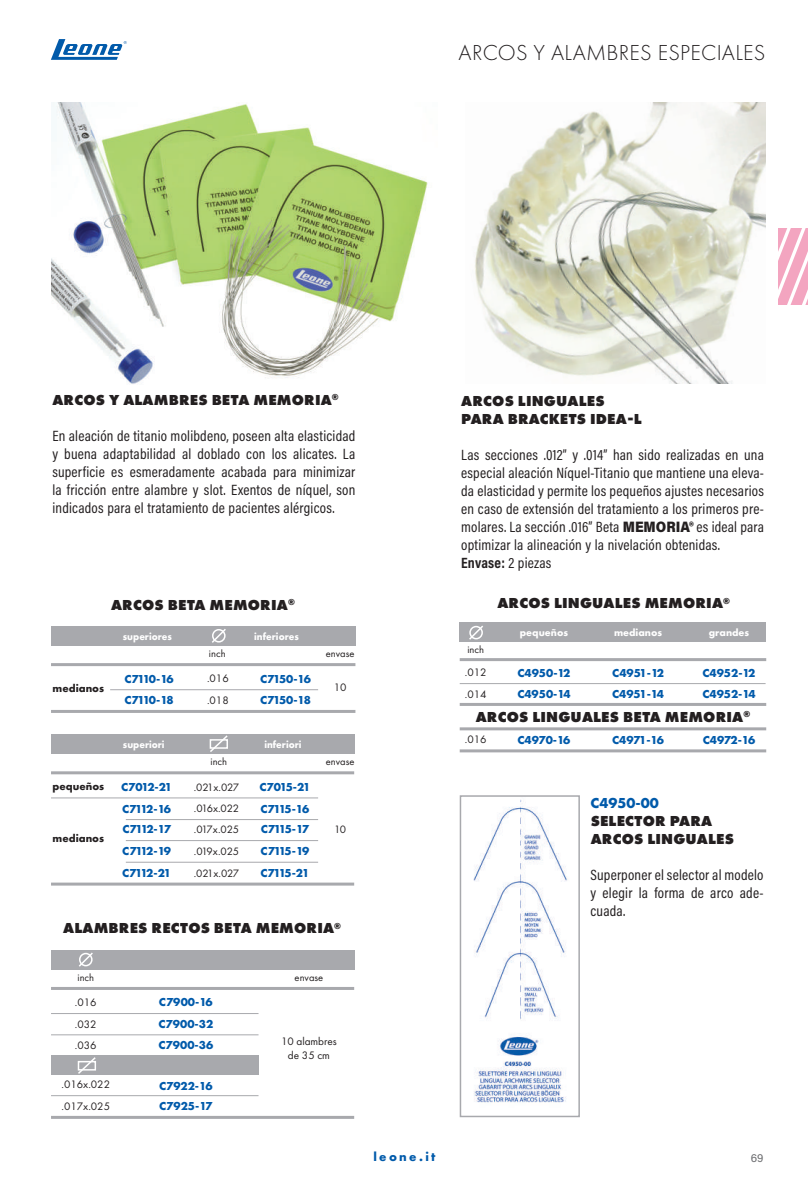
<style>
.page{position:relative;width:808px;height:1191px;background:#fff}
.page>*{position:absolute;margin:0;border:0;box-sizing:border-box;transform-origin:0 0}
.t1{font:300 22.5px "Futura PT";letter-spacing:.01em;color:#231f20}
.t2{font:15px/18px "Acumin Pro Cond";letter-spacing:.015em;color:#231f20;text-align:justify}
.t3{font:800 15px/18px "Futura PT";letter-spacing:.01em;color:#231f20}
.t4{font:700 15px "Futura PT";color:#015aaa}
.t5{font:700 13.05px "Futura PT";letter-spacing:.18em;color:#015aaa}
.t6{font:700 12px "Futura PT";letter-spacing:-.035em;color:#015aaa}
.t7{font:700 12px/21.3px "Futura PT";color:#015aaa}
.t8{font:700 12px/21.8px "Futura PT";letter-spacing:-.085em;color:#015aaa}
.t9{font:700 12px/21.8px "Futura PT";letter-spacing:-.1em;color:#015aaa}
.t10{font:11.7px "Acumin Pro";color:#6c6d70}
.t11{font:11.25px/14.4px "Futura PT";color:#231f20}
.t12{font:700 11.25px "Futura PT";color:#231f20}
.t13{font:11.1px/21.8px "Futura PT";letter-spacing:-.035em;color:#231f20}
.t14{font:700 10.5px "Futura PT";color:#fff;scale:.95 1}
.t15{font:10.5px "Futura PT";color:#231f20}
.t16{font:700 10.5px "Futura PT";color:#fff}
.s1{font-family:"Acumin Pro";font-weight:900}
.s2{font-weight:700}
</style>
<div class="page">
<svg style="left:778px;top:229px;width:30px;height:75px"></svg>
<svg style="left:51px;top:39px;width:76px;height:21px"></svg>
<img style="left:51px;top:102px;width:377px;height:282px">
<img style="left:475px;top:102px;width:290px;height:282px">
<img style="left:473px;top:799px;width:94px;height:304px">
<div style="left:460px;top:795px;width:120px;height:322px;border:2px solid #a8a9ad"></div>
<div style="left:51px;top:950px;width:303px;height:20px;background:#a8a9ad"></div>
<div style="left:51px;top:1055px;width:207px;height:20px;background:#a8a9ad"></div>
<hr style="left:51px;top:1013px;width:207px;height:1px;background:#a8a9ad">
<hr style="left:51px;top:1034px;width:207px;height:1px;background:#a8a9ad">
<hr style="left:51px;top:1095px;width:207px;height:1px;background:#a8a9ad">
<hr style="left:51px;top:1115px;width:303px;height:3px;background:#a8a9ad">
<hr style="left:51px;top:987px;width:303px;height:3px;background:#a8a9ad">
<svg style="left:79px;top:952px;width:14px;height:15px"></svg>
<svg style="left:77px;top:1057px;width:19px;height:17px"></svg>
<div style="left:78px;top:1061px;width:18px;height:9px;border:2px solid #fff"></div>
<div style="left:51px;top:626px;width:304px;height:20px;background:#a8a9ad"></div>
<hr style="left:110px;top:689px;width:208px;height:1px;background:#a8a9ad">
<hr style="left:51px;top:710px;width:304px;height:3px;background:#a8a9ad">
<hr style="left:51px;top:663px;width:304px;height:3px;background:#a8a9ad">
<svg style="left:212px;top:629px;width:14px;height:14px"></svg>
<div style="left:51px;top:734px;width:303px;height:20px;background:#a8a9ad"></div>
<hr style="left:51px;top:797px;width:267px;height:1px;background:#a8a9ad">
<hr style="left:126px;top:840px;width:192px;height:1px;background:#a8a9ad">
<hr style="left:126px;top:819px;width:192px;height:1px;background:#a8a9ad">
<hr style="left:126px;top:862px;width:192px;height:1px;background:#a8a9ad">
<hr style="left:51px;top:882px;width:303px;height:3px;background:#a8a9ad">
<hr style="left:51px;top:771px;width:303px;height:3px;background:#a8a9ad">
<svg style="left:209px;top:735px;width:19px;height:17px"></svg>
<div style="left:210px;top:739px;width:18px;height:10px;border:2px solid #fff"></div>
<div style="left:460px;top:623px;width:306px;height:19px;background:#a8a9ad"></div>
<hr style="left:460px;top:683px;width:305px;height:1px;background:#a8a9ad">
<hr style="left:460px;top:703px;width:306px;height:3px;background:#a8a9ad">
<hr style="left:460px;top:658px;width:306px;height:3px;background:#a8a9ad">
<hr style="left:460px;top:727px;width:306px;height:3px;background:#a8a9ad">
<hr style="left:460px;top:749px;width:306px;height:3px;background:#a8a9ad">
<svg style="left:469px;top:625px;width:14px;height:15px"></svg>
<h1 class="t1" style="left:459px;top:40px;width:308px">ARCOS Y ALAMBRES ESPECIALES</h1>
<p class="t3" style="left:52px;top:390px;width:288px">ARCOS Y ALAMBRES BETA MEMORIA<sup>®</sup></p>
<p class="t2" style="left:52px;top:426px;width:305px">En aleación de titanio molibdeno, poseen alta elasticidad y buena adaptabilidad al doblado con los alicates. La superficie es esmeradamente acabada para minimizar la fricción entre alambre y slot. Exentos de níquel, son indicados para el tratamiento de pacientes alérgicos.</p>
<p class="t3" style="left:111px;top:595px;width:185px">ARCOS BETA MEMORIA<sup>®</sup></p>
<p class="t12" style="left:53px;top:681px;width:53px">medianos</p>
<p class="t12" style="left:53px;top:779px;width:53px">pequeños</p>
<p class="t12" style="left:53px;top:831px;width:53px">medianos</p>
<p class="t14" style="left:123px;top:629px;width:53px">superiores</p>
<p class="t8" style="left:124px;top:667px;width:51px">C7110-16<br>C7110-18</p>
<p class="t14" style="left:123px;top:737px;width:45px">superiori</p>
<p class="t6" style="left:121px;top:779px;width:53px">C7012-21</p>
<p class="t6" style="left:122px;top:821px;width:50px">C7112-17</p>
<p class="t6" style="left:122px;top:800px;width:50px">C7112-16</p>
<p class="t9" style="left:122px;top:840px;width:50px">C7112-19<br>C7112-21</p>
<p class="t14" style="left:254px;top:629px;width:48px">inferiores</p>
<p class="t8" style="left:260px;top:667px;width:52px">C7150-16<br>C7150-18</p>
<p class="t15" style="left:209px;top:647px;width:18px">inch</p>
<p class="t15" style="left:326px;top:647px;width:30px">envase</p>
<p class="t11" style="left:207px;top:671px;width:23px">.016</p>
<p class="t11" style="left:334px;top:680px;width:14px">10</p>
<p class="t11" style="left:207px;top:693px;width:23px">.018</p>
<p class="t14" style="left:264px;top:737px;width:41px">inferiori</p>
<p class="t6" style="left:259px;top:779px;width:53px">C7015-21</p>
<p class="t6" style="left:261px;top:821px;width:50px">C7115-17</p>
<p class="t15" style="left:210px;top:755px;width:18px">inch</p>
<p class="t15" style="left:326px;top:755px;width:30px">envase</p>
<p class="t13" style="left:194px;top:776px;width:47px">.021x.027</p>
<p class="t13" style="left:194px;top:818px;width:47px">.017x.025</p>
<p class="t6" style="left:260px;top:800px;width:50px">C7115-16</p>
<p class="t9" style="left:260px;top:840px;width:50px">C7115-19<br>C7115-21</p>
<p class="t13" style="left:194px;top:797px;width:47px">.016x.022</p>
<p class="t13" style="left:194px;top:840px;width:47px">.019x.025 .021x.027</p>
<p class="t13" style="left:334px;top:818px;width:13px">10</p>
<p class="t3" style="left:63px;top:919px;width:279px">ALAMBRES RECTOS BETA MEMORIA<sup>®</sup></p>
<p class="t15" style="left:77px;top:971px;width:18px">inch</p>
<p class="t15" style="left:295px;top:971px;width:30px">envase</p>
<p class="t11" style="left:75px;top:995px;width:23px">.016</p>
<p class="t6" style="left:159px;top:994px;width:55px">C7900-16</p>
<p class="t11" style="left:75px;top:1013px;width:23px;line-height:21.3px">.032 .036</p>
<p class="t7" style="left:158px;top:1013px;width:56px">C7900-32<br>C7900-36</p>
<p class="t11" style="left:281px;top:1033px;width:57px;text-align:center">10 alambres de 35 cm</p>
<p class="t11" style="left:62px;top:1077px;width:50px">.016x.022</p>
<p class="t6" style="left:159px;top:1077px;width:55px">C7922-16</p>
<p class="t11" style="left:62px;top:1099px;width:50px">.017x.025</p>
<p class="t6" style="left:159px;top:1098px;width:55px">C7925-17</p>
<p class="t3" style="left:461px;top:392px;width:182px">ARCOS LINGUALES<br>PARA BRACKETS IDEA-L</p>
<p class="t2" style="left:461px;top:446px;width:304px;text-align:left">Las secciones .012” y .014” han sido realizadas en una especial aleación Níquel-Titanio que mantiene una eleva&shy;da elasticidad y permite los pequeños ajustes necesarios en caso de extensión del tratamiento a los primeros pre&shy;molares. La sección .016” Beta <span class="s1">MEMORIA®</span> es ideal para optimizar la alineación y la nivelación obtenidas.<br><span class="s2">Envase:</span> 2 piezas</p>
<p class="t15" style="left:467px;top:643px;width:18px">inch</p>
<p class="t11" style="left:465px;top:661px;width:23px;line-height:21.5px">.012 .014</p>
<p class="t3" style="left:497px;top:594px;width:234px">ARCOS LINGUALES MEMORIA<sup>®</sup></p>
<p class="t16" style="left:614px;top:626px;width:50px">medianos</p>
<p class="t16" style="left:709px;top:626px;width:42px">grandes</p>
<p class="t6" style="left:612px;top:665px;width:53px">C4951-12</p>
<p class="t6" style="left:702px;top:665px;width:55px">C4952-12</p>
<p class="t6" style="left:612px;top:686px;width:53px">C4951-14</p>
<p class="t6" style="left:702px;top:686px;width:55px">C4952-14</p>
<p class="t16" style="left:520px;top:626px;width:50px">pequeños</p>
<p class="t7" style="left:517px;top:662px;width:55px;line-height:20.7px">C4950-12<br>C4950-14</p>
<p class="t3" style="left:476px;top:707px;width:276px">ARCOS LINGUALES BETA MEMORIA<sup>®</sup></p>
<p class="t11" style="left:465px;top:732px;width:23px">.016</p>
<p class="t6" style="left:517px;top:732px;width:55px">C4970-16</p>
<p class="t6" style="left:612px;top:732px;width:53px">C4971-16</p>
<p class="t6" style="left:703px;top:732px;width:54px">C4972-16</p>
<p class="t4" style="left:591px;top:793px;width:70px">C4950-00</p>
<p class="t3" style="left:591px;top:812px;width:145px">SELECTOR PARA<br>ARCOS LINGUALES</p>
<p class="t2" style="left:591px;top:865px;width:174px">Superponer el selector al modelo y elegir la forma de arco ade&shy;cuada.</p>
<p class="t5" style="left:373px;top:1148px;width:64px">leone.it</p>
<p class="t10" style="left:751px;top:1149px;width:14px">69</p>
</div>
